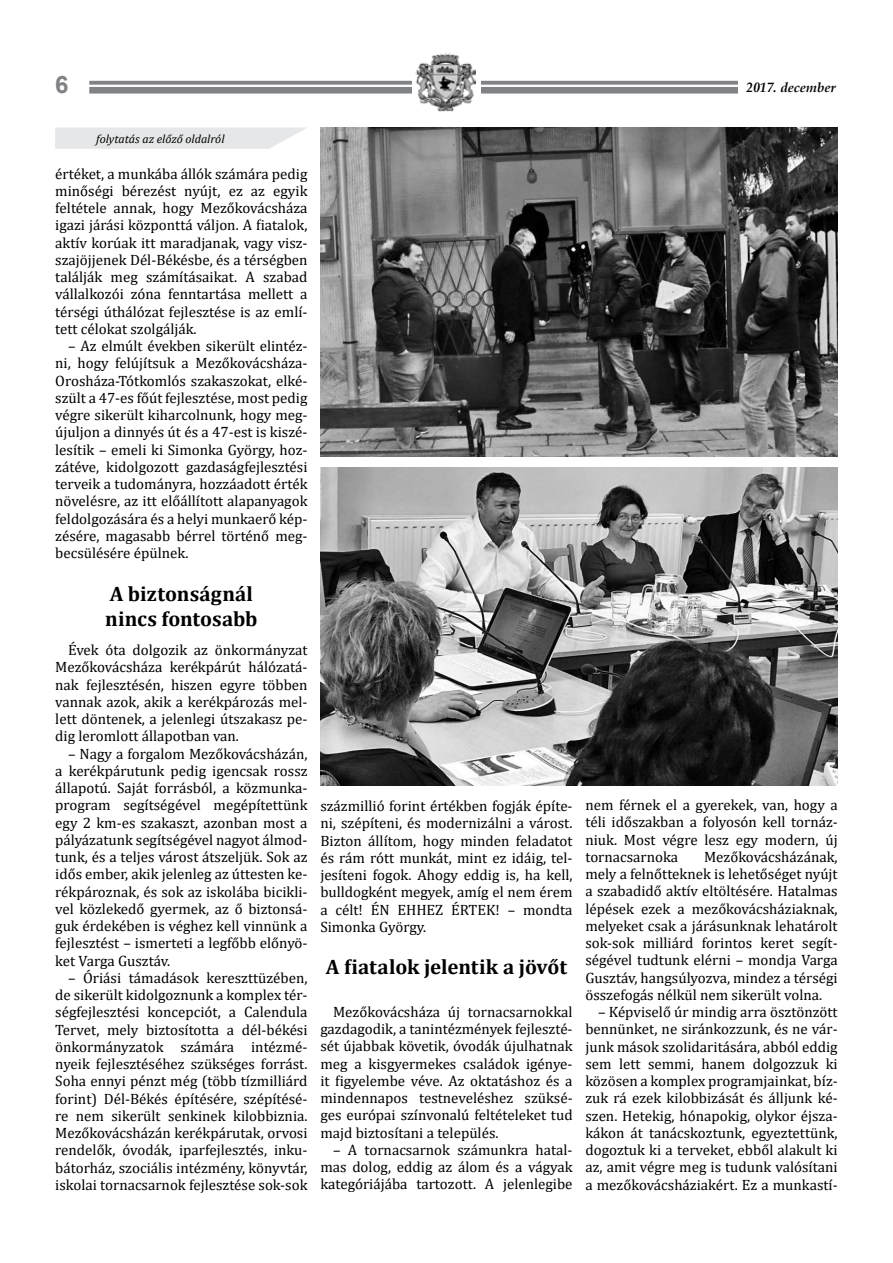
<style>
.page{position:relative;width:893px;height:1263px;background:#fff}
.page>*{position:absolute;margin:0;border:0;box-sizing:border-box;transform-origin:0 0}
.t1{font:700 24px "Arial";color:#808285}
.t2{font:700 21px/25.2px "Cambria";letter-spacing:.005em;color:#000}
.t3{font:15px/17.2px "Cambria";color:#000;text-align:justify}
.t4{font:italic 700 13.5px "Book Antiqua";color:#000}
.t5{font:italic 12px "Cambria";color:#000}
</style>
<div class="page">
<svg style="left:89px;top:81px;width:649px;height:13px;fill:#808285"></svg>
<hr style="left:51px;top:85px;width:791px;height:2px;background:#fff">
<div style="left:412px;top:59px;width:68px;height:52px;background:#fff"></div>
<img style="left:418px;top:56px;width:57px;height:54px">
<div style="left:415px;top:53px;width:63px;height:60px;border:2px solid #fff"></div>
<svg style="left:55px;top:128px;width:251px;height:21px"></svg>
<img style="left:320px;top:467px;width:518px;height:319px">
<img style="left:320px;top:128px;width:518px;height:328px">
<h1 class="t1" style="left:55px;top:68px;width:15px">6</h1>
<p class="t4" style="left:747px;top:78px;width:90px">2017. december</p>
<p class="t5" style="left:96px;top:130px;width:130px">folytatás az előző oldalról</p>
<p class="t3" style="left:55px;top:165px;width:254px">értéket, a munkába állók számára pedig minőségi bérezést nyújt, ez az egyik feltétele annak, hogy Mezőkovácsháza igazi járási központtá váljon. A fiatalok, aktív korúak itt maradjanak, vagy vis - szajöjjenek Dél-Békésbe, és a térségben találják meg számításaikat. A szabad vállalkozói zóna fenntartása mellett a térségi úthálózat fejlesztése is az emlí&shy;tett célokat szolgálják.</p>
<p class="t3" style="left:55px;top:337px;width:254px;text-indent:13px">– Az elmúlt években sikerült elintéz&shy;ni, hogy felújítsuk a Mezőkovácsháza-Orosháza-Tótkomlós szakaszokat, elké&shy;szült a 47-es főút fejlesztése, most pedig végre sikerült kiharcolnunk, hogy meg&shy;újuljon a dinnyés út és a 47-est is kiszé&shy;lesítik – emeli ki Simonka György, hoz&shy;zátéve, kidolgozott gazdaságfejlesztési terveik a tudományra, hozzáadott érték növelésre, az itt előállított alapanyagok feldolgozására és a helyi munkaerő kép&shy;zésére, magasabb bérrel történő meg&shy;becsülésére épülnek.</p>
<h2 class="t2" style="left:105px;top:580px;width:154px">A biztonságnál nincs fontosabb</h2>
<p class="t3" style="left:55px;top:641px;width:254px;text-indent:13px">Évek óta dolgozik az önkormányzat Mezőkovácsháza kerékpárút hálózatá&shy;nak fejlesztésén, hiszen egyre többen vannak azok, akik a kerékpározás mel&shy;lett döntenek, a jelenlegi útszakasz pe&shy;dig leromlott állapotban van.</p>
<p class="t3" style="left:55px;top:745px;width:254px;text-indent:13px">– Nagy a forgalom Mezőkovácsházán, a kerékpárutunk pedig igencsak rossz állapotú. Saját forrásból, a közmunka&shy;program segítségével megépítettünk egy 2 km-es szakaszt, azonban most a pályázatunk segítségével nagyot álmod&shy;tunk, és a teljes várost átszeljük. Sok az idős ember, akik jelenleg az úttesten ke&shy;rékpároznak, és sok az iskolába bicikli&shy;vel közlekedő gyermek, az ő biztonsá&shy;guk érdekében is véghez kell vinnünk a fejlesztést – ismerteti a legfőbb előnyö&shy;ket Varga Gusztáv.</p>
<p class="t3" style="left:55px;top:969px;width:254px;text-indent:13px">– Óriási támadások kereszttüzében, de sikerült kidolgoznunk a komplex tér&shy;ségfejlesztési koncepciót, a Calendula Tervet, mely biztosította a dél-békési önkormányzatok számára intézmé&shy;nyeik fejlesztéséhez szükséges forrást.<br>Soha ennyi pénzt még (több tízmilliárd forint) Dél-Békés építésére, szépítésé&shy;re nem sikerült senkinek kilobbiznia.<br>Mezőkovácsházán kerékpárutak, orvosi rendelők, óvodák, iparfejlesztés, inku&shy;bátorház, szociális intézmény, könyvtár, iskolai tornacsarnok fejlesztése sok-sok</p>
<p class="t3" style="left:320px;top:797px;width:254px">százmillió forint értékben fogják építe&shy;ni, szépíteni, és modernizálni a várost.<br>Bizton állítom, hogy minden feladatot és rám rótt munkát, mint ez idáig, tel&shy;jesíteni fogok. Ahogy eddig is, ha kell, bulldogként megyek, amíg el nem érem a célt! ÉN EHHEZ ÉRTEK! – mondta Simonka György.</p>
<h2 class="t2" style="left:326px;top:954px;width:243px">A fiatalok jelentik a jövőt</h2>
<p class="t3" style="left:320px;top:1003px;width:254px;text-indent:13px">Mezőkovácsháza új tornacsarnokkal gazdagodik, a tanintézmények fejleszté&shy;sét újabbak követik, óvodák újulhatnak meg a kisgyermekes családok igénye&shy;it figyelembe véve. Az oktatáshoz és a mindennapos testneveléshez szüksé&shy;ges európai színvonalú feltételeket tud majd biztosítani a település.</p>
<p class="t3" style="left:320px;top:1141px;width:254px;text-indent:13px">– A tornacsarnok számunkra hatal&shy;mas dolog, eddig az álom és a vágyak kategóriájába tartozott. A jelenlegibe</p>
<p class="t3" style="left:585px;top:796px;width:254px">nem férnek el a gyerekek, van, hogy a téli időszakban a folyosón kell tornáz&shy;niuk. Most végre lesz egy modern, új tornacsarnoka</p>
<p class="t3" style="left:585px;top:848px;width:254px;text-indent:119px">Mezőkovácsházának, mely a felnőtteknek is lehetőséget nyújt a szabadidő aktív eltöltésére. Hatalmas lépések ezek a mezőkovácsháziaknak, melyeket csak a járásunknak lehatárolt sok-sok milliárd forintos keret segít&shy;ségével tudtunk elérni – mondja Varga Gusztáv, hangsúlyozva, mindez a térségi összefogás nélkül nem sikerült volna.</p>
<p class="t3" style="left:585px;top:1003px;width:254px;text-indent:13px">– Képviselő úr mindig arra ösztönzött bennünket, ne siránkozzunk, és ne vár&shy;junk mások szolidaritására, abból eddig sem lett semmi, hanem dolgozzuk ki közösen a komplex programjainkat, bíz&shy;zuk rá ezek kilobbizását és álljunk ké&shy;szen. Hetekig, hónapokig, olykor éjsza&shy;kákon át tanácskoztunk, egyeztettünk, dogoztuk ki a terveket, ebből alakult ki az, amit végre meg is tudunk valósítani a mezőkovácsháziakért. Ez a munkastí-</p>
</div>
